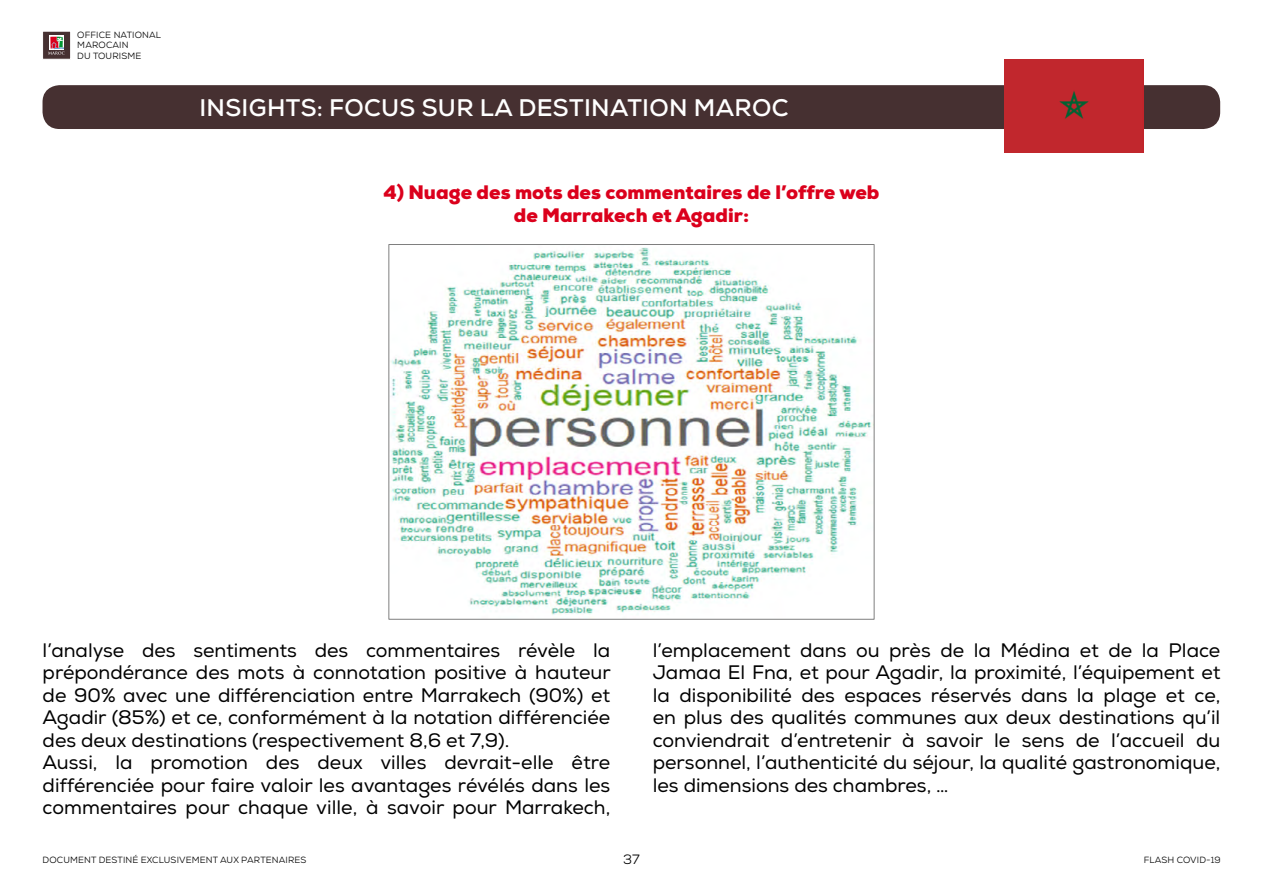
<style>
.page{position:relative;width:1263px;height:893px;background:#fff}
.page>*{position:absolute;margin:0;border:0;box-sizing:border-box;transform-origin:0 0}
.t1{font:700 24px "Nexa";letter-spacing:.015em;color:#fff}
.t2{font:19.5px/22.5px "Nexa";color:#000}
.t3{font:900 19.5px/22.5px "Nexa";color:#db001c;text-align:center}
.t4{font:13.5px "Nexa";color:#000}
.t5{font:9px/10.8px "Nexa";letter-spacing:.015em;color:#000}
</style>
<div class="page">
<div style="left:43px;top:31px;width:28px;height:28px;background:#463031;border:1px solid #fff"></div>
<svg style="left:50px;top:36px;width:14px;height:1px"></svg>
<svg style="left:48px;top:37px;width:16px;height:18px"></svg>
<div style="left:43px;top:85px;width:1177px;height:44px;background:#463031;border-radius:17px"></div>
<div style="left:1005px;top:59px;width:138px;height:94px;background:#c1272d"></div>
<img style="left:391px;top:247px;width:481px;height:368px">
<p class="t5" style="left:77px;top:29px;width:85px">OFFICE NATIONAL<br>MAROCAIN<br>DU TOURISME</p>
<p class="t1" style="left:199px;top:92px;width:591px">INSIGHTS: FOCUS SUR LA DESTINATION MAROC</p>
<p class="t3" style="left:383px;top:181px;width:497px">4) Nuage des mots des commentaires de l’offre web de Marrakech et Agadir:</p>
<p class="t2" style="left:43px;top:639px;width:570px">l’analyse des sentiments des commentaires révèle la prépondérance des mots à connotation positive à hauteur de 90% avec une différenciation entre Marrakech (90%) et Agadir (85%) et ce, conformément à la notation différenciée des deux destinations (respectivement 8,6 et 7,9).<br>Aussi, la promotion des deux villes devrait-elle être différenciée pour faire valoir les avantages révélés dans les commentaires pour chaque ville, à savoir pour Marrakech,</p>
<p class="t2" style="left:653px;top:639px;width:569px;text-align:justify">l’emplacement dans ou près de la Médina et de la Place Jamaa El Fna, et pour Agadir, la proximité, l’équipement et la disponibilité des espaces réservés dans la plage et ce, en plus des qualités communes aux deux destinations qu’il conviendrait d’entretenir à savoir le sens de l’accueil du personnel, l’authenticité du séjour, la qualité gastronomique, les dimensions des chambres, …</p>
<p class="t5" style="left:43px;top:854px;width:265px">DOCUMENT DESTINÉ EXCLUSIVEMENT AUX PARTENAIRES</p>
<p class="t4" style="left:623px;top:850px;width:18px">37</p>
<p class="t5" style="left:1144px;top:854px;width:78px">FLASH COVID-19</p>
</div>
